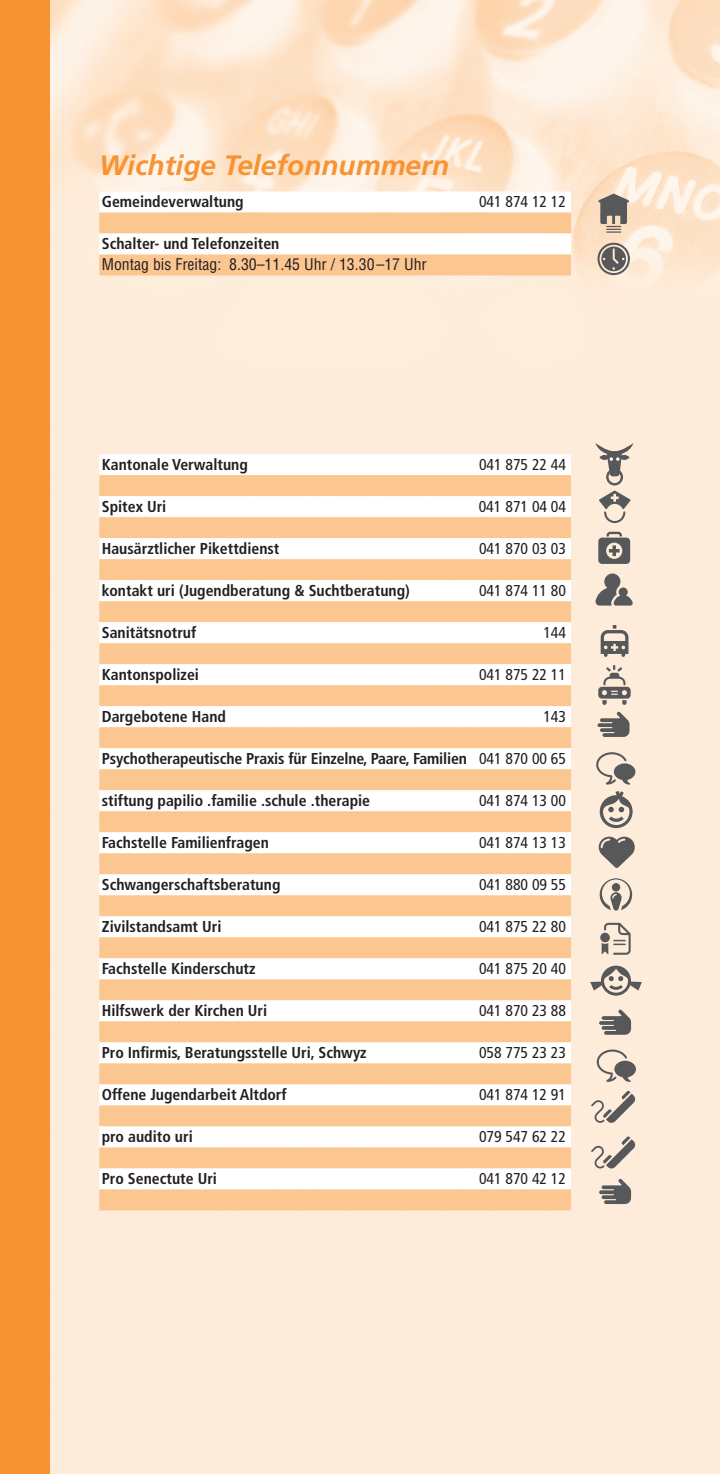
<style>
.page{position:relative;width:720px;height:1474px;background:#fff}
.page>*{position:absolute;margin:0;border:0;box-sizing:border-box;transform-origin:0 0}
.t1{font:italic 700 28px "Frutiger";color:#f79332}
.t2{font:700 condensed 15.75px "Frutiger";color:#231f20}
.t3{font:condensed 15.75px "Frutiger";color:#231f20}
.t4{font:condensed 15.75px "Helvetica";color:#231f20}
.s1{font-weight:400}
</style>
<div class="page">
<img style="left:50px;top:0;width:669px;height:1473px">
<svg style="left:600px;top:625px;width:28px;height:32px"></svg>
<svg style="left:598px;top:665px;width:32px;height:40px"></svg>
<svg style="left:597px;top:711px;width:32px;height:26px"></svg>
<svg style="left:598px;top:836px;width:36px;height:32px"></svg>
<svg style="left:601px;top:922px;width:29px;height:32px"></svg>
<svg style="left:590px;top:965px;width:51px;height:30px;background:#c4b8ad"></svg>
<svg style="left:599px;top:790px;width:33px;height:38px"></svg>
<svg style="left:596px;top:752px;width:39px;height:32px"></svg>
<svg style="left:599px;top:878px;width:33px;height:32px"></svg>
<svg style="left:598px;top:194px;width:30px;height:39px"></svg>
<svg style="left:597px;top:243px;width:32px;height:32px"></svg>
<div style="left:99px;top:191px;width:471px;height:21px;background:#fff"></div>
<div style="left:99px;top:212px;width:471px;height:21px;background:#fcc691"></div>
<div style="left:99px;top:233px;width:471px;height:21px;background:#fff"></div>
<div style="left:99px;top:254px;width:471px;height:21px;background:#fcc691"></div>
<div style="left:99px;top:454px;width:471px;height:21px;background:#fff"></div>
<div style="left:99px;top:475px;width:471px;height:21px;background:#fcc691"></div>
<div style="left:99px;top:496px;width:471px;height:21px;background:#fff"></div>
<div style="left:99px;top:517px;width:471px;height:21px;background:#fcc691"></div>
<div style="left:99px;top:538px;width:471px;height:21px;background:#fff"></div>
<div style="left:99px;top:559px;width:471px;height:21px;background:#fcc691"></div>
<div style="left:99px;top:580px;width:471px;height:21px;background:#fff"></div>
<div style="left:99px;top:601px;width:471px;height:21px;background:#fcc691"></div>
<div style="left:99px;top:622px;width:471px;height:21px;background:#fff"></div>
<div style="left:99px;top:643px;width:471px;height:21px;background:#fcc691"></div>
<div style="left:99px;top:664px;width:471px;height:21px;background:#fff"></div>
<div style="left:99px;top:685px;width:471px;height:21px;background:#fcc691"></div>
<div style="left:99px;top:706px;width:471px;height:21px;background:#fff"></div>
<div style="left:99px;top:727px;width:471px;height:21px;background:#fcc691"></div>
<div style="left:99px;top:748px;width:471px;height:21px;background:#fff"></div>
<div style="left:99px;top:769px;width:471px;height:21px;background:#fcc691"></div>
<div style="left:99px;top:790px;width:471px;height:21px;background:#fff"></div>
<div style="left:99px;top:811px;width:471px;height:21px;background:#fcc691"></div>
<div style="left:99px;top:832px;width:471px;height:21px;background:#fff"></div>
<div style="left:99px;top:853px;width:471px;height:21px;background:#fcc691"></div>
<div style="left:99px;top:874px;width:471px;height:21px;background:#fff"></div>
<div style="left:99px;top:895px;width:471px;height:21px;background:#fcc691"></div>
<div style="left:99px;top:916px;width:471px;height:21px;background:#fff"></div>
<div style="left:99px;top:937px;width:471px;height:21px;background:#fcc691"></div>
<div style="left:99px;top:958px;width:471px;height:21px;background:#fff"></div>
<div style="left:99px;top:979px;width:471px;height:21px;background:#fcc691"></div>
<div style="left:99px;top:1000px;width:471px;height:21px;background:#fff"></div>
<div style="left:99px;top:1021px;width:471px;height:21px;background:#fcc691"></div>
<div style="left:99px;top:1042px;width:471px;height:21px;background:#fff"></div>
<div style="left:99px;top:1063px;width:471px;height:21px;background:#fcc691"></div>
<div style="left:99px;top:1084px;width:471px;height:21px;background:#fff"></div>
<div style="left:99px;top:1105px;width:471px;height:21px;background:#fcc691"></div>
<div style="left:99px;top:1126px;width:471px;height:21px;background:#fff"></div>
<div style="left:99px;top:1147px;width:471px;height:21px;background:#fcc691"></div>
<div style="left:99px;top:1168px;width:471px;height:21px;background:#fff"></div>
<div style="left:99px;top:1189px;width:471px;height:21px;background:#fcc691"></div>
<div style="left:0;top:0;width:50px;height:1473px;background:#f79332"></div>
<svg style="left:599px;top:1009px;width:31px;height:25px"></svg>
<svg style="left:599px;top:1178px;width:31px;height:25px"></svg>
<svg style="left:596px;top:1049px;width:39px;height:33px"></svg>
<svg style="left:590px;top:1090px;width:45px;height:33px"></svg>
<svg style="left:598px;top:531px;width:32px;height:33px"></svg>
<svg style="left:595px;top:573px;width:37px;height:32px"></svg>
<svg style="left:595px;top:443px;width:38px;height:80px;background:#cdc1b5"></svg>
<svg style="left:590px;top:1136px;width:45px;height:32px"></svg>
<h1 class="t1" style="left:99px;top:148px;width:351px">Wichtige Telefonnummern</h1>
<p class="t2" style="left:102px;top:192px;width:143px">Gemeindeverwaltung</p>
<p class="t3" style="left:479px;top:193px;width:88px">041 874 12 12</p>
<p class="t2" style="left:102px;top:234px;width:179px">Schalter- und Telefonzeiten</p>
<p class="t4" style="left:102px;top:255px;width:326px">Montag bis Freitag: 8.30–11.45 Uhr / 13.30–17 Uhr</p>
<p class="t2" style="left:102px;top:455px;width:147px">Kantonale Verwaltung</p>
<p class="t3" style="left:479px;top:455px;width:88px">041 875 22 44</p>
<p class="t2" style="left:102px;top:497px;width:66px">Spitex Uri</p>
<p class="t3" style="left:478px;top:497px;width:89px">041 871 04 04</p>
<p class="t2" style="left:102px;top:539px;width:179px">Hausärztlicher Pikettdienst</p>
<p class="t3" style="left:479px;top:539px;width:88px">041 870 03 03</p>
<p class="t2" style="left:102px;top:581px;width:309px">kontakt uri (Jugendberatung &amp; Suchtberatung)</p>
<p class="t3" style="left:479px;top:581px;width:88px">041 874 11 80</p>
<p class="t2" style="left:102px;top:623px;width:96px">Sanitätsnotruf</p>
<p class="t3" style="left:543px;top:623px;width:24px">144</p>
<p class="t2" style="left:102px;top:665px;width:99px">Kantonspolizei</p>
<p class="t3" style="left:479px;top:665px;width:88px">041 875 22 11</p>
<p class="t2" style="left:102px;top:707px;width:126px">Dargebotene Hand</p>
<p class="t3" style="left:543px;top:707px;width:24px">143</p>
<p class="t2" style="left:102px;top:749px;width:465px">Psychotherapeutische Praxis für Einzelne, Paare, Familien <span class="s1">041 870 00 65</span></p>
<p class="t2" style="left:102px;top:791px;width:270px">stiftung papilio .familie .schule .therapie</p>
<p class="t3" style="left:479px;top:791px;width:88px">041 874 13 00</p>
<p class="t2" style="left:102px;top:833px;width:169px">Fachstelle Familienfragen</p>
<p class="t3" style="left:479px;top:833px;width:88px">041 874 13 13</p>
<p class="t2" style="left:102px;top:875px;width:180px">Schwangerschaftsberatung</p>
<p class="t3" style="left:479px;top:875px;width:88px">041 880 09 55</p>
<p class="t2" style="left:102px;top:917px;width:121px">Zivilstandsamt Uri</p>
<p class="t3" style="left:479px;top:917px;width:88px">041 875 22 80</p>
<p class="t2" style="left:102px;top:959px;width:155px">Fachstelle Kinderschutz</p>
<p class="t3" style="left:479px;top:959px;width:88px">041 875 20 40</p>
<p class="t2" style="left:102px;top:1001px;width:167px">Hilfswerk der Kirchen Uri</p>
<p class="t3" style="left:479px;top:1001px;width:88px">041 870 23 88</p>
<p class="t2" style="left:102px;top:1043px;width:266px">Pro Infirmis, Beratungsstelle Uri, Schwyz</p>
<p class="t3" style="left:479px;top:1043px;width:88px">058 775 23 23</p>
<p class="t2" style="left:102px;top:1085px;width:186px">Offene Jugendarbeit Altdorf</p>
<p class="t3" style="left:479px;top:1085px;width:88px">041 874 12 91</p>
<p class="t2" style="left:102px;top:1127px;width:92px">pro audito uri</p>
<p class="t3" style="left:479px;top:1127px;width:88px">079 547 62 22</p>
<p class="t2" style="left:102px;top:1169px;width:117px">Pro Senectute Uri</p>
<p class="t3" style="left:479px;top:1169px;width:88px">041 870 42 12</p>
</div>
